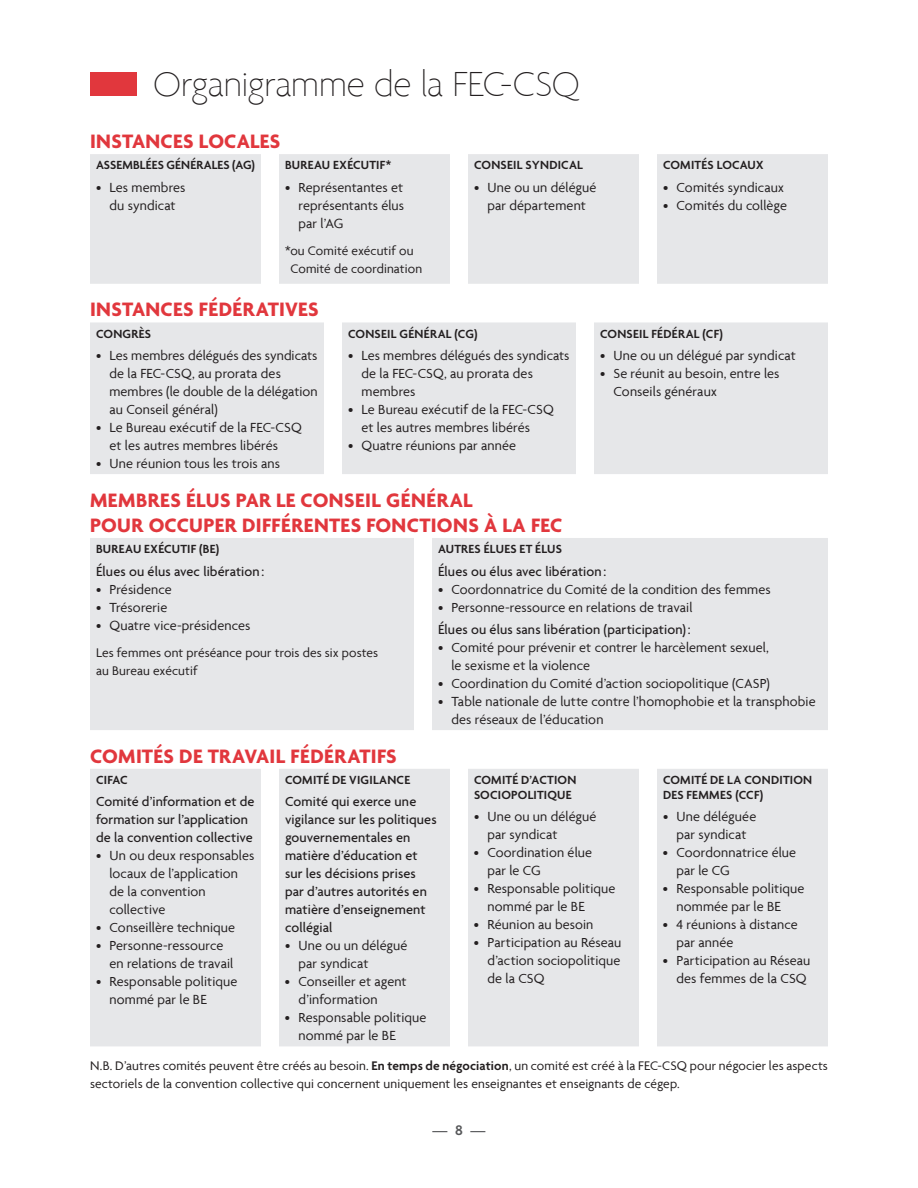
<style>
.page{position:relative;width:918px;height:1188px;background:#fff}
.page>*{position:absolute;margin:0;border:0;box-sizing:border-box;transform-origin:0 0}
.t1{font:100 37.5px "Agenda";letter-spacing:-.01em;color:#231f20}
.t2{font:700 21px/25.2px "Agenda";letter-spacing:.02em;color:#e1373d}
.t3{font:600 15px "Agenda";color:#57585a}
.t4{font:14.25px/18px "Agenda";letter-spacing:.005em;color:#231f20}
.t5{font:500 14.25px/18px "Agenda";letter-spacing:.005em;color:#231f20}
.t6{font:13.5px/18px "Agenda";letter-spacing:.01em;color:#231f20}
.t7{font:600 12.75px/15px "Agenda";letter-spacing:.015em;color:#231f20}
.s1{font-weight:600}
</style>
<div class="page">
<svg style="left:90px;top:154px;width:738px;height:130px;fill:#e6e7e9"></svg>
<div style="left:90px;top:322px;width:738px;height:152px;background:#e6e7e9"></div>
<div style="left:90px;top:538px;width:738px;height:192px;background:#e6e7e9"></div>
<svg style="left:90px;top:769px;width:738px;height:277px;fill:#e6e7e9"></svg>
<div style="left:90px;top:72px;width:47px;height:24px;background:#e1373d"></div>
<h1 class="t1" style="left:153px;top:63px;width:428px">Organigramme de la FEC-CSQ</h1>
<h2 class="t2" style="left:90px;top:130px;width:192px">INSTANCES LOCALES</h2>
<p class="t7" style="left:96px;top:158px;width:160px">ASSEMBLÉES GÉNÉRALES (AG)</p>
<p class="t4" style="left:96px;top:178px;width:91px;text-align:center">• Les membres du syndicat</p>
<p class="t7" style="left:285px;top:158px;width:108px">BUREAU EXÉCUTIF*</p>
<p class="t4" style="left:298px;top:178px;width:107px;text-align:justify;text-indent:-13px">• Représentantes et représentants élus par l’AG</p>
<p class="t6" style="left:290px;top:241px;width:133px;text-indent:-5px">*ou Comité exécutif ou<br>Comité de coordination</p>
<p class="t7" style="left:474px;top:158px;width:110px">CONSEIL SYNDICAL</p>
<p class="t4" style="left:474px;top:178px;width:124px;text-align:center">• Une ou un délégué par département</p>
<p class="t7" style="left:663px;top:158px;width:102px">COMITÉS LOCAUX</p>
<p class="t4" style="left:663px;top:178px;width:123px">• Comités syndicaux</p>
<p class="t4" style="left:663px;top:196px;width:126px">• Comités du collège</p>
<h2 class="t2" style="left:90px;top:298px;width:230px">INSTANCES FÉDÉRATIVES</h2>
<p class="t7" style="left:96px;top:327px;width:57px">CONGRÈS</p>
<p class="t4" style="left:109px;top:346px;width:210px;text-indent:-13px">• Les membres délégués des syndicats de la FEC-CSQ, au prorata des membres (le double de la délégation au Conseil général)</p>
<p class="t4" style="left:109px;top:418px;width:194px;text-indent:-13px">• Le Bureau exécutif de la FEC-CSQ et les autres membres libérés</p>
<p class="t4" style="left:96px;top:454px;width:186px">• Une réunion tous les trois ans</p>
<p class="t7" style="left:348px;top:327px;width:131px">CONSEIL GÉNÉRAL (CG)</p>
<p class="t4" style="left:361px;top:346px;width:210px;text-indent:-13px">• Les membres délégués des syndicats de la FEC-CSQ, au -prorata des membres</p>
<p class="t4" style="left:361px;top:400px;width:194px;text-indent:-13px">• Le Bureau exécutif de la FEC-CSQ et les autres membres libérés</p>
<p class="t4" style="left:348px;top:436px;width:170px">• Quatre réunions par année</p>
<p class="t7" style="left:600px;top:327px;width:124px">CONSEIL FÉDÉRAL (CF)</p>
<p class="t4" style="left:600px;top:346px;width:197px">• Une ou un délégué par syndicat</p>
<p class="t4" style="left:613px;top:364px;width:168px;text-indent:-13px">• Se réunit au besoin, entre les<br>Conseils généraux</p>
<h2 class="t2" style="left:90px;top:489px;width:474px">MEMBRES ÉLUS PAR LE CONSEIL GÉNÉRAL<br>POUR OCCUPER DIFFÉRENTES FONCTIONS À LA FEC</h2>
<p class="t7" style="left:96px;top:542px;width:125px">BUREAU EXÉCUTIF (BE)</p>
<p class="t5" style="left:96px;top:563px;width:170px">Élues ou élus avec libération:</p>
<p class="t4" style="left:96px;top:580px;width:77px">• Présidence</p>
<p class="t4" style="left:96px;top:598px;width:73px">• Trésorerie</p>
<p class="t4" style="left:96px;top:616px;width:156px">• Quatre vice-présidences</p>
<p class="t6" style="left:96px;top:643px;width:284px">Les femmes ont préséance pour trois des six postes au Bureau exécutif</p>
<p class="t7" style="left:438px;top:542px;width:126px">AUTRES ÉLUES ET ÉLUS</p>
<p class="t5" style="left:438px;top:563px;width:170px">Élues ou élus avec libération:</p>
<p class="t4" style="left:438px;top:580px;width:334px">• Coordonnatrice du Comité de la condition des femmes</p>
<p class="t4" style="left:438px;top:598px;width:256px">• Personne-ressource en relations de travail</p>
<p class="t5" style="left:438px;top:621px;width:254px">Élues ou élus sans libération (participation) :</p>
<p class="t4" style="left:451px;top:638px;width:319px;text-indent:-13px">• Comité pour prévenir et contrer le harcèlement sexuel, le sexisme et la violence</p>
<p class="t4" style="left:438px;top:674px;width:334px">• Coordination du Comité d’action sociopolitique (CASP)</p>
<p class="t4" style="left:451px;top:692px;width:366px;text-indent:-13px">• Table nationale de lutte contre l’homophobie et la transphobie des réseaux de l’éducation</p>
<h2 class="t2" style="left:90px;top:745px;width:308px">COMITÉS DE TRAVAIL FÉDÉRATIFS</h2>
<p class="t7" style="left:96px;top:773px;width:33px">CIFAC</p>
<p class="t5" style="left:96px;top:794px;width:160px">Comité d’information et de formation sur l’application de la convention collective</p>
<p class="t4" style="left:109px;top:847px;width:146px;text-indent:-13px">• Un ou deux responsables locaux de l’application de la convention collective</p>
<p class="t4" style="left:96px;top:919px;width:141px">• Conseillère technique</p>
<p class="t4" style="left:109px;top:937px;width:125px;text-indent:-13px">• Personne-ressource en relations de travail</p>
<p class="t4" style="left:109px;top:973px;width:129px;text-indent:-13px">• Responsable politique nommé par le BE</p>
<p class="t7" style="left:285px;top:773px;width:127px">COMITÉ DE VIGILANCE</p>
<p class="t5" style="left:285px;top:794px;width:153px">Comité qui exerce une vigilance sur les politiques gouvernementales en matière d’éducation et sur les décisions prises par d’autres autorités en matière d’enseignement collégial</p>
<p class="t4" style="left:298px;top:937px;width:111px;text-indent:-13px">• Une ou un délégué par syndicat</p>
<p class="t4" style="left:298px;top:973px;width:110px;text-indent:-13px">• Conseiller et agent d’information</p>
<p class="t4" style="left:298px;top:1009px;width:129px;text-indent:-13px">• Responsable politique nommé par le BE</p>
<p class="t7" style="left:474px;top:773px;width:104px">COMITÉ D’ACTION<br>SOCIOPOLITIQUE</p>
<p class="t4" style="left:487px;top:808px;width:111px;text-indent:-13px">• Une ou un délégué par syndicat</p>
<p class="t4" style="left:487px;top:844px;width:106px;text-indent:-13px">• Coordination élue par le CG</p>
<p class="t4" style="left:487px;top:880px;width:129px;text-indent:-13px">• Responsable politique nommé par le BE</p>
<p class="t4" style="left:474px;top:916px;width:121px">• Réunion au besoin</p>
<p class="t4" style="left:487px;top:934px;width:135px;text-align:justify;text-indent:-13px">• Participation au Réseau d’action sociopolitique de la CSQ</p>
<p class="t7" style="left:663px;top:773px;width:151px">COMITÉ DE LA CONDITION<br>DES FEMMES (CCF)</p>
<p class="t4" style="left:663px;top:808px;width:95px;text-align:center">• Une déléguée par syndicat</p>
<p class="t4" style="left:676px;top:844px;width:121px;text-indent:-13px">• Coordonnatrice élue par le CG</p>
<p class="t4" style="left:676px;top:880px;width:129px;text-indent:-13px">• Responsable politique nommée par le BE</p>
<p class="t4" style="left:676px;top:916px;width:123px;text-indent:-13px">• 4 réunions à distance par année</p>
<p class="t4" style="left:663px;top:952px;width:149px;text-align:right">• Participation au Réseau des femmes de la CSQ</p>
<p class="t6" style="left:90px;top:1057px;width:739px">N.B. D’autres comités peuvent être créés au besoin. <span class="s1">En temps de négociation</span>, un comité est créé à la FEC-CSQ pour négocier les aspects sectoriels de la convention collective qui concernent uniquement les enseignantes et enseignants de cégep.</p>
<p class="t3" style="left:433px;top:1122px;width:54px">—8—</p>
</div>
